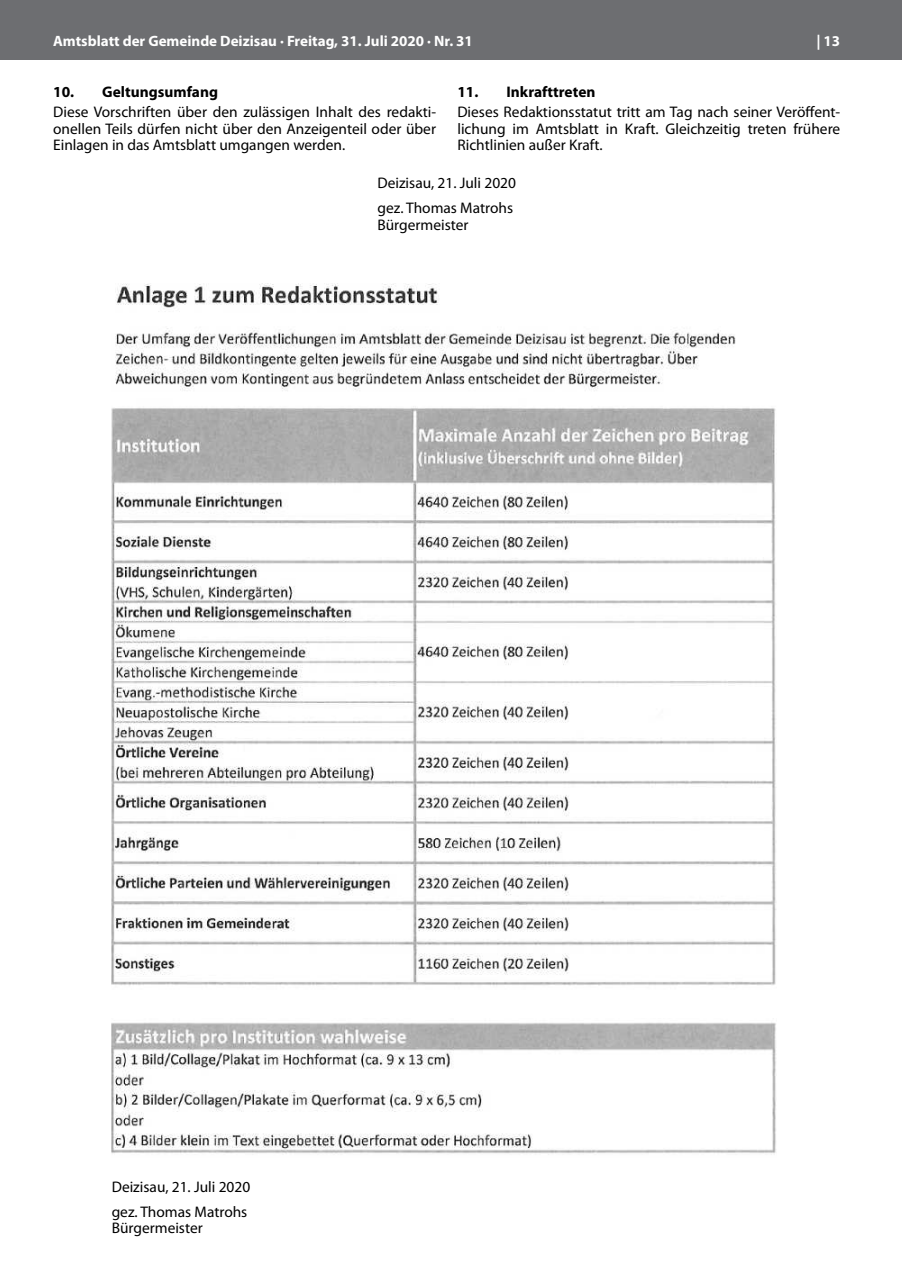
<style>
.page{position:relative;width:902px;height:1280px;background:#fff}
.page>*{position:absolute;margin:0;border:0;box-sizing:border-box;transform-origin:0 0}
.t1{font:15.3px/16.5px "Myriad Pro";color:#000;text-align:justify}
.t2{font:700 15.3px "Myriad Pro";color:#000}
.t3{font:700 15px "Myriad Pro";color:#fff}
</style>
<div class="page">
<div style="left:0;top:0;width:901px;height:60px;background:#6d6e71"></div>
<img style="left:112px;top:283px;width:664px;height:871px">
<p class="t3" style="left:53px;top:31px;width:421px">Amtsblatt der Gemeinde Deizisau · Freitag, 31. Juli 2020 · Nr. 31</p>
<p class="t3" style="left:816px;top:31px;width:25px">| 13</p>
<p class="t2" style="left:53px;top:81px;width:166px">10. Geltungsumfang</p>
<p class="t1" style="left:53px;top:104px;width:384px">Diese Vorschriften über den zulässigen Inhalt des redakti&shy;onellen Teils dürfen nicht über den Anzeigenteil oder über Einlagen in das Amtsblatt umgangen werden.</p>
<p class="t2" style="left:457px;top:81px;width:140px">11. inkrafttreten</p>
<p class="t1" style="left:457px;top:104px;width:384px">Dieses Redaktionsstatut tritt am Tag nach seiner Veröffent&shy;lichung im Amtsblatt in Kraft. Gleichzeitig treten frühere Richtlinien außer Kraft.</p>
<p class="t1" style="left:377px;top:170px;width:140px;line-height:25px">Deizisau, 21. Juli 2020 gez. Thomas Matrohs</p>
<p class="t1" style="left:377px;top:216px;width:93px">Bürgermeister</p>
<p class="t1" style="left:112px;top:1174px;width:140px;line-height:25px">Deizisau, 21. Juli 2020 gez. Thomas Matrohs</p>
<p class="t1" style="left:112px;top:1219px;width:93px">Bürgermeister</p>
</div>
